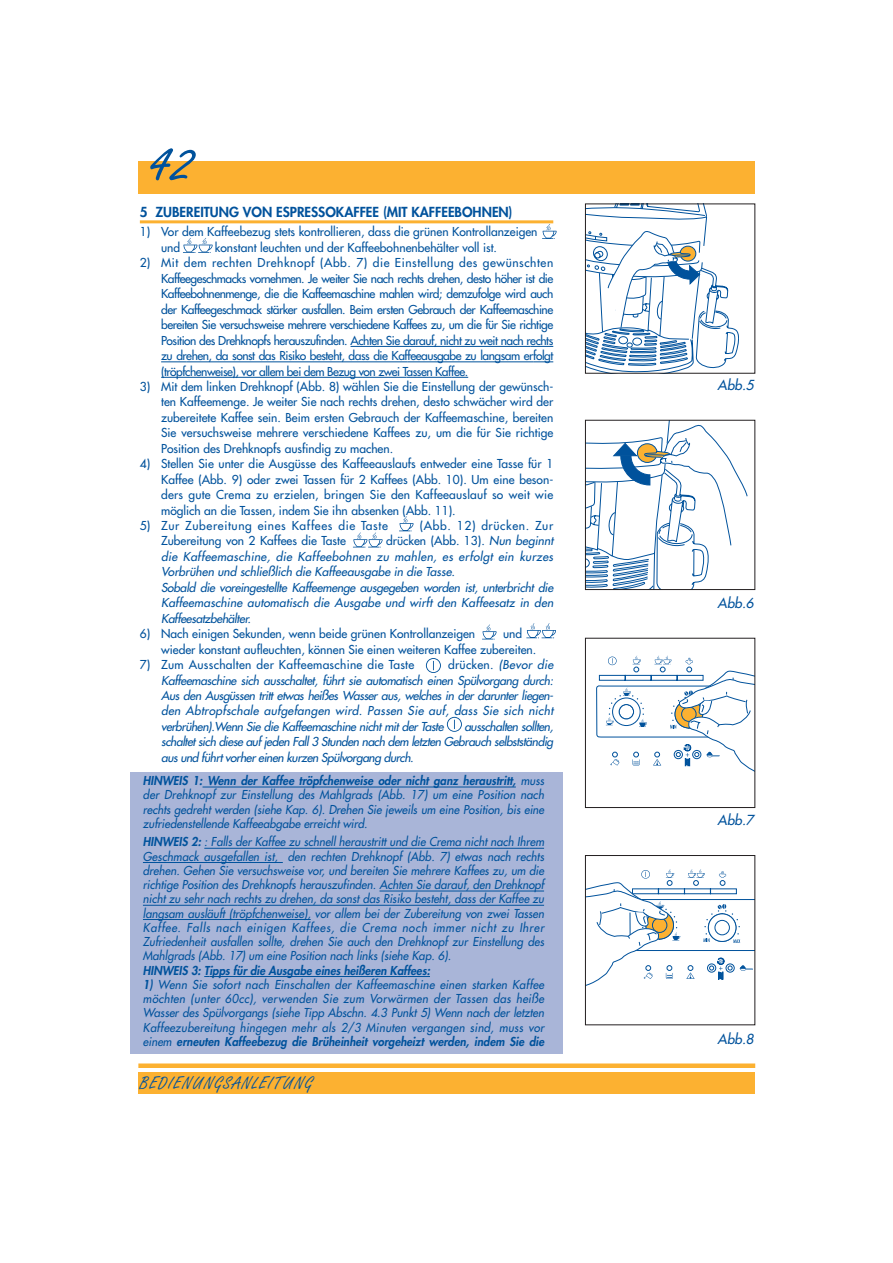
<style>
.page{position:relative;width:893px;height:1263px;background:#fff}
.page>*{position:absolute;margin:0;border:0;box-sizing:border-box;transform-origin:0 0}
.t1{font:60px "Freestyle Script";color:#00529c}
.t2{font:18px "Freestyle Script";letter-spacing:.065em;color:#00529c}
.t3{font:800 13.5px "Futura";color:#00529c}
.t4{font:italic 13.5px "Futura";color:#00529c}
.t5{font:12px/15.5px "Futura";color:#00529c;text-align:justify}
.t6{font:italic 12px/14.2px "Futura";color:#00529c;text-align:justify;scale:.95 1}
.t7{font:italic 12px/15.5px "Futura";color:#00529c;text-align:justify}
.t8{font:12px "Futura";letter-spacing:.05em;color:#00529c}
.t9{font:italic 800 12px "Futura";color:#00529c;scale:.95 1}
.t10{font:12px "Futura";letter-spacing:.025em;color:#00529c}
.s1{font-style:normal}
.s2{font-weight:800}
</style>
<div class="page">
<div style="left:138px;top:161px;width:617px;height:33px;background:#fcb131"></div>
<div style="left:131px;top:772px;width:432px;height:282px;background:#a9b5d8"></div>
<div style="left:138px;top:1072px;width:617px;height:21px;background:#fcb131"></div>
<hr style="left:138px;top:1064px;width:617px;height:4px;background:#fcb131">
<svg style="left:587px;top:206px;width:151px;height:166px"></svg>
<div style="left:585px;top:204px;width:170px;height:170px;border:1px solid #231f20"></div>
<svg style="left:587px;top:422px;width:160px;height:166px"></svg>
<div style="left:585px;top:420px;width:170px;height:170px;border:1px solid #231f20"></div>
<svg style="left:482px;top:625px;width:14px;height:14px"></svg>
<svg style="left:526px;top:623px;width:30px;height:15px"></svg>
<svg style="left:587px;top:869px;width:166px;height:117px"></svg>
<div style="left:585px;top:855px;width:170px;height:170px;border:1px solid #231f20"></div>
<svg style="left:596px;top:656px;width:157px;height:115px"></svg>
<div style="left:585px;top:638px;width:170px;height:170px;border:1px solid #231f20"></div>
<svg style="left:447px;top:717px;width:15px;height:15px"></svg>
<svg style="left:399px;top:516px;width:14px;height:15px"></svg>
<svg style="left:353px;top:533px;width:29px;height:14px"></svg>
<svg style="left:542px;top:224px;width:14px;height:15px"></svg>
<svg style="left:183px;top:238px;width:29px;height:15px"></svg>
<svg style="left:202px;top:787px;width:16px;height:1px"></svg>
<hr style="left:218px;top:787px;width:61px;height:1px;background:#00529c">
<hr style="left:279px;top:787px;width:237px;height:1px;background:#00529c">
<hr style="left:204px;top:848px;width:67px;height:1px;background:#00529c">
<hr style="left:271px;top:848px;width:169px;height:1px;background:#00529c">
<hr style="left:440px;top:848px;width:89px;height:1px;background:#00529c">
<svg style="left:529px;top:848px;width:15px;height:1px"></svg>
<hr style="left:143px;top:862px;width:140px;height:1px;background:#00529c">
<hr style="left:379px;top:891px;width:126px;height:1px;background:#00529c">
<hr style="left:505px;top:891px;width:39px;height:1px;background:#00529c">
<hr style="left:143px;top:905px;width:95px;height:1px;background:#00529c">
<hr style="left:238px;top:905px;width:52px;height:1px;background:#00529c">
<hr style="left:290px;top:905px;width:225px;height:1px;background:#00529c">
<svg style="left:515px;top:905px;width:29px;height:1px"></svg>
<hr style="left:143px;top:919px;width:168px;height:1px;background:#00529c">
<hr style="left:209px;top:976px;width:166px;height:1px;background:#00529c">
<hr style="left:375px;top:976px;width:32px;height:1px;background:#00529c">
<svg style="left:407px;top:976px;width:23px;height:1px"></svg>
<hr style="left:140px;top:220px;width:413px;height:3px;background:#fcb131">
<hr style="left:350px;top:346px;width:180px;height:1px;background:#00529c">
<svg style="left:530px;top:346px;width:23px;height:1px"></svg>
<svg style="left:161px;top:361px;width:25px;height:1px"></svg>
<hr style="left:186px;top:361px;width:221px;height:1px;background:#00529c">
<hr style="left:407px;top:361px;width:126px;height:1px;background:#00529c">
<svg style="left:533px;top:361px;width:20px;height:1px"></svg>
<hr style="left:161px;top:377px;width:245px;height:1px;background:#00529c">
<hr style="left:406px;top:377px;width:45px;height:1px;background:#00529c">
<svg style="left:451px;top:377px;width:17px;height:1px"></svg>
<svg style="left:426px;top:658px;width:15px;height:15px"></svg>
<h1 class="t1" style="left:150px;top:142px;width:45px">42</h1>
<p class="t3" style="left:140px;top:205px;width:374px">5 ZUBEREITUNG VON ESPRESSOKAFFEE (MIT KAFFEEBOHNEN)</p>
<p class="t5" style="left:161px;top:225px;width:378px;text-indent:-21px">1) Vor dem Kaffeebezug stets kontrollieren, dass die grünen Kontrollanzeigen und</p>
<p class="t5" style="left:215px;top:241px;width:283px">konstant leuchten und der Kaffeebohnenbehälter voll ist.</p>
<p class="t5" style="left:161px;top:256px;width:393px;text-indent:-21px">2) Mit dem rechten Drehknopf (Abb. 7) die Einstellung des gewünschten Kaffeegeschmacks vornehmen. Je weiter Sie nach rechts drehen, desto höher ist die Kaffeebohnenmenge, die die Kaffeemaschine mahlen wird; demzufolge wird auch der Kaffeegeschmack stärker ausfallen. Beim ersten Gebrauch der Kaffeemaschine bereiten Sie versuchsweise mehrere verschiedene Kaffees zu, um die für Sie richtige Position des Drehknopfs herauszufinden. Achten Sie darauf, nicht zu weit nach rechts zu drehen, da sonst das Risiko besteht, dass die Kaffeeausgabe zu langsam erfolgt (tröpfchenweise), vor allem bei dem Bezug von zwei Tassen Kaffee.</p>
<p class="t5" style="left:161px;top:380px;width:393px;text-indent:-21px">3) Mit dem linken Drehknopf (Abb. 8) wählen Sie die Einstellung der gewünsch&shy;ten Kaffeemenge. Je weiter Sie nach rechts drehen, desto schwächer wird der zubereitete Kaffee sein. Beim ersten Gebrauch der Kaffeemaschine, bereiten Sie versuchsweise mehrere verschiedene Kaffees zu, um die für Sie richtige Position des Drehknopfs ausfindig zu machen.</p>
<p class="t5" style="left:161px;top:457px;width:393px;text-indent:-21px">4) Stellen Sie unter die Ausgüsse des Kaffeeauslaufs entweder eine Tasse für 1<br>Kaffee (Abb. 9) oder zwei Tassen für 2 Kaffees (Abb. 10). Um eine beson&shy;ders gute Crema zu erzielen, bringen Sie den Kaffeeauslauf so weit wie möglich an die Tassen, indem Sie ihn absenken (Abb. 11).</p>
<p class="t8" style="left:140px;top:520px;width:249px">5) Zur Zubereitung eines Kaffees die Taste</p>
<p class="t8" style="left:420px;top:520px;width:135px">(Abb. 12) drücken. Zur</p>
<p class="t5" style="left:161px;top:534px;width:186px">Zubereitung von 2 Kaffees die Taste</p>
<p class="t7" style="left:161px;top:534px;width:393px;text-align:left;text-indent:225px"><span class="s1">drücken (Abb. 13).</span> Nun beginnt die Kaffeemaschine, die Kaffeebohnen zu mahlen, es erfolgt ein kurzes Vorbrühen und schließlich die Kaffeeausgabe in die Tasse.<br>Sobald die voreingestellte Kaffeemenge ausgegeben worden ist, unterbricht die Kaffeemaschine automatisch die Ausgabe und wirft den Kaffeesatz in den Kaffeesatzbehälter.</p>
<p class="t5" style="left:140px;top:627px;width:337px">6) Nach einigen Sekunden, wenn beide grünen Kontrollanzeigen</p>
<p class="t5" style="left:161px;top:627px;width:376px;text-indent:342px">und wieder konstant aufleuchten, können Sie einen weiteren Kaffee zubereiten.</p>
<p class="t10" style="left:140px;top:659px;width:276px">7) Zum Ausschalten der Kaffeemaschine die Taste</p>
<p class="t7" style="left:161px;top:658px;width:393px;text-indent:287px"><span class="s1">drücken.</span> (Bevor die Kaffeemaschine sich ausschaltet, führt sie automatisch einen Spülvorgang durch:<br>Aus den Ausgüssen tritt etwas heißes Wasser aus, welches in der darunter liegen&shy;den Abtropfschale aufgefangen wird. Passen Sie auf, dass Sie sich nicht verbrühen)<span class="s1">.</span>Wenn Sie die Kaffeemaschine nicht mit der Taste</p>
<p class="t7" style="left:161px;top:720px;width:393px;text-indent:303px">ausschalten sollten, schaltet sich diese auf jeden Fall 3 Stunden nach dem letzten Gebrauch selbstständig aus und führt vorher einen kurzen Spülvorgang durch.</p>
<p class="t6" style="left:143px;top:774px;width:424px"><span class="s2">HINWEIS 1: Wenn der Kaffee tröpfchenweise oder nicht ganz heraustritt,</span> muss der Drehknopf zur Einstellung des Mahlgrads (Abb. 17) um eine Position nach rechts gedreht werden (siehe Kap. 6). Drehen Sie jeweils um eine Position, bis eine zufriedenstellende Kaffeeabgabe erreicht wird.</p>
<p class="t6" style="left:143px;top:836px;width:424px"><span class="s2">HINWEIS 2:</span> : Falls der Kaffee zu schnell heraustritt und die Crema nicht nach Ihrem Geschmack ausgefallen ist, den rechten Drehknopf (Abb. 7) etwas nach rechts drehen. Gehen Sie versuchsweise vor, und bereiten Sie mehrere Kaffees zu, um die richtige Position des Drehknopfs herauszufinden. Achten Sie darauf, den Drehknopf nicht zu sehr nach rechts zu drehen, da sonst das Risiko besteht, dass der Kaffee zu langsam ausläuft (tröpfchenweise), vor allem bei der Zubereitung von zwei Tassen Kaffee. Falls nach einigen Kaffees, die Crema noch immer nicht zu Ihrer Zufriedenheit ausfallen sollte, drehen Sie auch den Drehknopf zur Einstellung des Mahlgrads (Abb. 17) um eine Position nach links (siehe Kap. 6).</p>
<p class="t9" style="left:143px;top:965px;width:304px">HINWEIS 3: Tipps für die Ausgabe eines heißeren Kaffees:</p>
<p class="t6" style="left:143px;top:978px;width:424px"><span class="s2">1)</span> Wenn Sie sofort nach Einschalten der Kaffeemaschine einen starken Kaffee möchten (unter 60cc), verwenden Sie zum Vorwärmen der Tassen das heiße Wasser des Spülvorgangs (siehe Tipp Abschn. 4.3 Punkt 5) Wenn nach der letzten Kaffeezubereitung hingegen mehr als 2/3 Minuten vergangen sind, muss vor einem <span class="s2">erneuten Kaffeebezug die Brüheinheit vorgeheizt werden, indem Sie die</span></p>
<h2 class="t2" style="left:140px;top:1077px;width:174px">BEDIENUNGSANLEITUNG</h2>
<p class="t4" style="left:717px;top:378px;width:38px">Abb.5</p>
<p class="t4" style="left:717px;top:596px;width:38px">Abb.6</p>
<p class="t4" style="left:717px;top:813px;width:38px">Abb.7</p>
<p class="t4" style="left:717px;top:1032px;width:38px">Abb.8</p>
</div>
